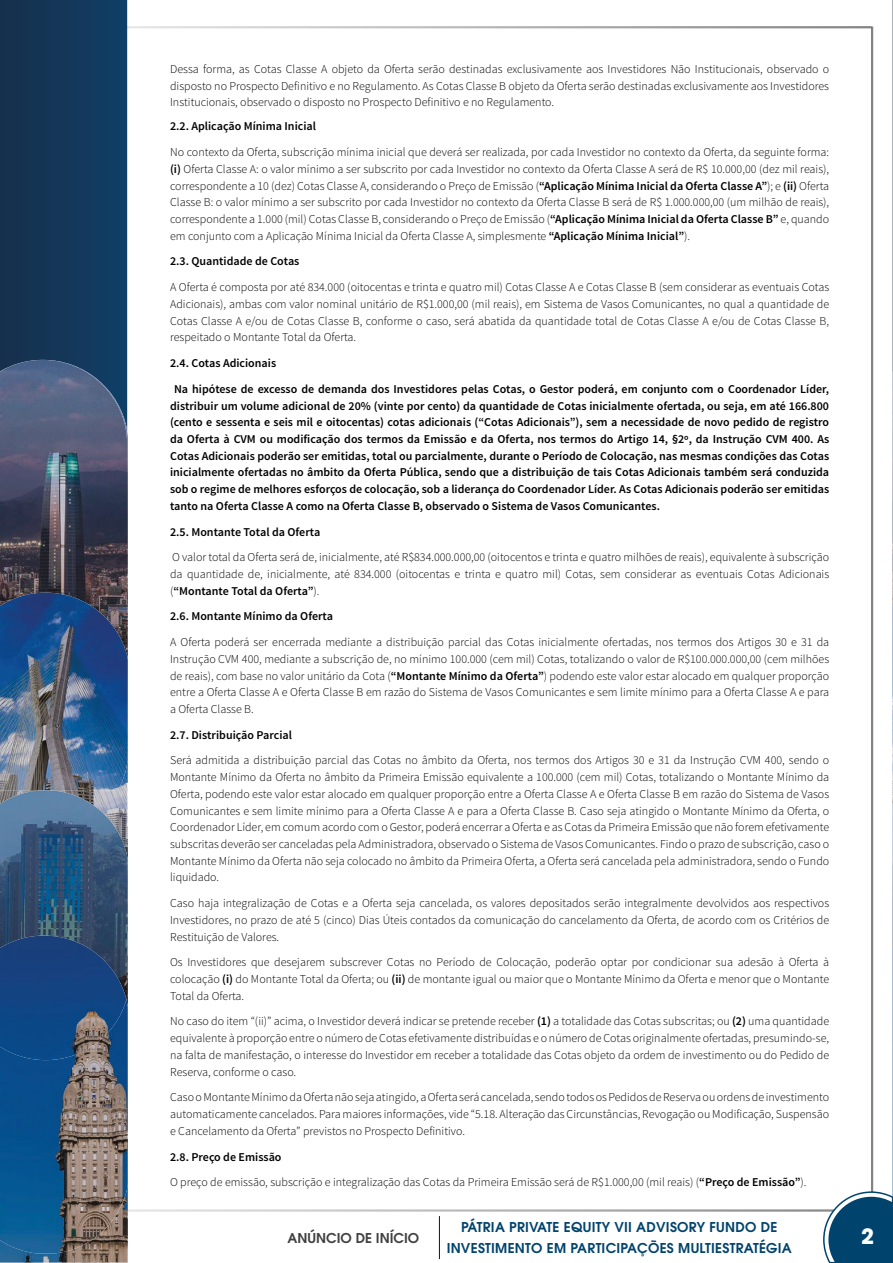
<style>
.page{position:relative;width:893px;height:1263px;background:#fff}
.page>*{position:absolute;margin:0;border:0;box-sizing:border-box;transform-origin:0 0}
.t1{font:700 21px "ITC Avant Garde Pro";color:#fff}
.t2{font:600 13.5px/21px "ITC Avant Garde Pro";letter-spacing:.02em;color:#00436d;text-align:center}
.t3{font:600 13.5px "ITC Avant Garde Pro";color:#404040}
.t4{font:300 12px/16.6px "Source Sans Pro";color:#000;text-align:justify}
.t5{font:600 12px/16.6px "Source Sans Pro";color:#000}
.s1{font-weight:600}
</style>
<div class="page">
<hr style="left:871px;top:27px;width:2px;height:1176px;background:#404040">
<hr style="left:0;top:1209px;width:836px;height:2px;background:#404040">
<hr style="left:439px;top:1216px;width:1px;height:43px;background:#012841">
<hr style="left:59px;top:26px;width:812px;height:2px;background:#404040">
<svg style="left:0;top:0;width:127px;height:360px;background:#133658"></svg>
<img style="left:0;top:360px;width:127px;height:233px">
<img style="left:0;top:593px;width:127px;height:595px">
<svg style="left:0;top:749px;width:43px;height:439px;background:#315e88"></svg>
<img style="left:85px;top:1262px;width:42px;height:1px">
<img style="left:0;top:1188px;width:127px;height:74px">
<img style="left:0;top:936px;width:126px;height:124px">
<svg style="left:892px;top:0;width:1px;height:360px"></svg>
<img style="left:892px;top:360px;width:1px;height:233px">
<img style="left:892px;top:593px;width:1px;height:156px">
<svg style="left:822px;top:749px;width:71px;height:514px"></svg>
<p class="t4" style="left:170px;top:61px;width:661px">Dessa forma, as Cotas Classe A objeto da Oferta serão destinadas exclusivamente aos Investidores Não Institucionais, observado o disposto no Prospecto Definitivo e no Regulamento. As Cotas Classe B objeto da Oferta serão destinadas exclusivamente aos Investidores Institucionais, observado o disposto no Prospecto Definitivo e no Regulamento.</p>
<p class="t5" style="left:170px;top:118px;width:147px">2.2. Aplicação Mínima Inicial</p>
<p class="t4" style="left:170px;top:144px;width:661px">No contexto da Oferta, subscrição mínima inicial que deverá ser realizada, por cada Investidor no contexto da Oferta, da seguinte forma: <span class="s1">(i)</span> Oferta Classe A: o valor mínimo a ser subscrito por cada Investidor no contexto da Oferta Classe A será de R$ 10.000,00 (dez mil reais), correspondente a 10 (dez) Cotas Classe A, considerando o Preço de Emissão (<span class="s1">“Aplicação Mínima Inicial da Oferta Classe A”</span>); e <span class="s1">(ii)</span> Oferta Classe B: o valor mínimo a ser subscrito por cada Investidor no contexto da Oferta Classe B será de R$ 1.000.000,00 (um milhão de reais), correspondente a 1.000 (mil) Cotas Classe B, considerando o Preço de Emissão (<span class="s1">“Aplicação Mínima Inicial da Oferta Classe B”</span> e, quando em conjunto com a Aplicação Mínima Inicial da Oferta Classe A, simplesmente <span class="s1">“Aplicação Mínima Inicial”</span>).</p>
<p class="t5" style="left:170px;top:253px;width:131px">2.3. Quantidade de Cotas</p>
<p class="t4" style="left:170px;top:279px;width:661px">A Oferta é composta por até 834.000 (oitocentas e trinta e quatro mil) Cotas Classe A e Cotas Classe B (sem considerar as eventuais Cotas Adicionais), ambas com valor nominal unitário de R$1.000,00 (mil reais), em Sistema de Vasos Comunicantes, no qual a quantidade de Cotas Classe A e/ou de Cotas Classe B, conforme o caso, será abatida da quantidade total de Cotas Classe A e/ou de Cotas Classe B, respeitado o Montante Total da Oferta.</p>
<p class="t5" style="left:174px;top:351px;width:657px;line-height:25.7px;text-indent:-4px">2.4. Cotas Adicionais<br>Na hipótese de excesso de demanda dos Investidores pelas Cotas, o Gestor poderá, em conjunto com o Coordenador Líder,</p>
<p class="t5" style="left:170px;top:397px;width:661px;text-align:justify">distribuir um volume adicional de 20% (vinte por cento) da quantidade de Cotas inicialmente ofertada, ou seja, em até 166.800 (cento e sessenta e seis mil e oitocentas) cotas adicionais (“Cotas Adicionais”), sem a necessidade de novo pedido de registro da Oferta à CVM ou modificação dos termos da Emissão e da Oferta, nos termos do Artigo 14, §2º, da Instrução CVM 400. As Cotas Adicionais poderão ser emitidas, total ou parcialmente, durante o Período de Colocação, nas mesmas condições das Cotas inicialmente ofertadas no âmbito da Oferta Pública, sendo que a distribuição de tais Cotas Adicionais também será conduzida sob o regime de melhores esforços de colocação, sob a liderança do Coordenador Líder. As Cotas Adicionais poderão ser emitidas tanto na Oferta Classe A como na Oferta Classe B, observado o Sistema de Vasos Comunicantes.</p>
<p class="t5" style="left:170px;top:523px;width:152px">2.5. Montante Total da Oferta</p>
<p class="t4" style="left:170px;top:549px;width:661px">O valor total da Oferta será de, inicialmente, até R$834.000.000,00 (oitocentos e trinta e quatro milhões de reais), equivalente à subscrição da quantidade de, inicialmente, até 834.000 (oitocentas e trinta e quatro mil) Cotas, sem considerar as eventuais Cotas Adicionais (<span class="s1">“Montante Total da Oferta”</span>).</p>
<p class="t5" style="left:170px;top:608px;width:164px">2.6. Montante Mínimo da Oferta</p>
<p class="t4" style="left:170px;top:634px;width:661px">A Oferta poderá ser encerrada mediante a distribuição parcial das Cotas inicialmente ofertadas, nos termos dos Artigos 30 e 31 da Instrução CVM 400, mediante a subscrição de, no mínimo 100.000 (cem mil) Cotas, totalizando o valor de R$100.000.000,00 (cem milhões de reais), com base no valor unitário da Cota (<span class="s1">“Montante Mínimo da Oferta”</span>) podendo este valor estar alocado em qualquer proporção entre a Oferta Classe A e Oferta Classe B em razão do Sistema de Vasos Comunicantes e sem limite mínimo para a Oferta Classe A e para a Oferta Classe B.</p>
<p class="t5" style="left:170px;top:727px;width:123px">2.7. Distribuição Parcial</p>
<p class="t4" style="left:170px;top:752px;width:661px">Será admitida a distribuição parcial das Cotas no âmbito da Oferta, nos termos dos Artigos 30 e 31 da Instrução CVM 400, sendo o Montante Mínimo da Oferta no âmbito da Primeira Emissão equivalente a 100.000 (cem mil) Cotas, totalizando o Montante Mínimo da Oferta, podendo este valor estar alocado em qualquer proporção entre a Oferta Classe A e Oferta Classe B em razão do Sistema de Vasos Comunicantes e sem limite mínimo para a Oferta Classe A e para a Oferta Classe B. Caso seja atingido o Montante Mínimo da Oferta, o Coordenador Líder, em comum acordo com o Gestor, poderá encerrar a Oferta e as Cotas da Primeira Emissão que não forem efetivamente subscritas deverão ser canceladas pela Administradora, observado o Sistema de Vasos Comunicantes. Findo o prazo de subscrição, caso o Montante Mínimo da Oferta não seja colocado no âmbito da Primeira Oferta, a Oferta será cancelada pela administradora, sendo o Fundo liquidado.</p>
<p class="t4" style="left:170px;top:895px;width:661px">Caso haja integralização de Cotas e a Oferta seja cancelada, os valores depositados serão integralmente devolvidos aos respectivos Investidores, no prazo de até 5 (cinco) Dias Úteis contados da comunicação do cancelamento da Oferta, de acordo com os Critérios de Restituição de Valores.</p>
<p class="t4" style="left:170px;top:954px;width:661px">Os Investidores que desejarem subscrever Cotas no Período de Colocação, poderão optar por condicionar sua adesão à Oferta à colocação <span class="s1">(i)</span> do Montante Total da Oferta; ou <span class="s1">(ii)</span> de montante igual ou maior que o Montante Mínimo da Oferta e menor que o Montante Total da Oferta.</p>
<p class="t4" style="left:170px;top:1013px;width:660px">No caso do item “(ii)” acima, o Investidor deverá indicar se pretende receber <span class="s1">(1)</span> a totalidade das Cotas subscritas; ou <span class="s1">(2)</span> uma quantidade equivalente à proporção entre o número de Cotas efetivamente distribuídas e o número de Cotas originalmente ofertadas, presumindo-se, na falta de manifestação, o interesse do Investidor em receber a totalidade das Cotas objeto da ordem de investimento ou do Pedido de Reserva, conforme o caso.</p>
<p class="t4" style="left:170px;top:1089px;width:661px">Caso o Montante Mínimo da Oferta não seja atingido, a Oferta será cancelada, sendo todos os Pedidos de Reserva ou ordens de investimento automaticamente cancelados. Para maiores informações, vide “5.18. Alteração das Circunstâncias, Revogação ou Modificação, Suspensão e Cancelamento da Oferta” previstos no Prospecto Definitivo.</p>
<p class="t4" style="left:170px;top:1144px;width:638px;line-height:25.7px"><span class="s1">2.8. Preço de Emissão<br></span>O preço de emissão, subscrição e integralização das Cotas da Primeira Emissão será de R$1.000,00 (mil reais) (<span class="s1">“Preço de Emissão”</span>).</p>
<p class="t3" style="left:288px;top:1229px;width:133px">ANÚNCIO DE INÍCIO</p>
<p class="t2" style="left:447px;top:1216px;width:347px">PÁTRIA PRIVATE EQUITY VII ADVISORY FUNDO DE<br>INVESTIMENTO EM PARTICIPAÇÕES MULTIESTRATÉGIA</p>
<h1 class="t1" style="left:861px;top:1222px;width:14px">2</h1>
</div>
